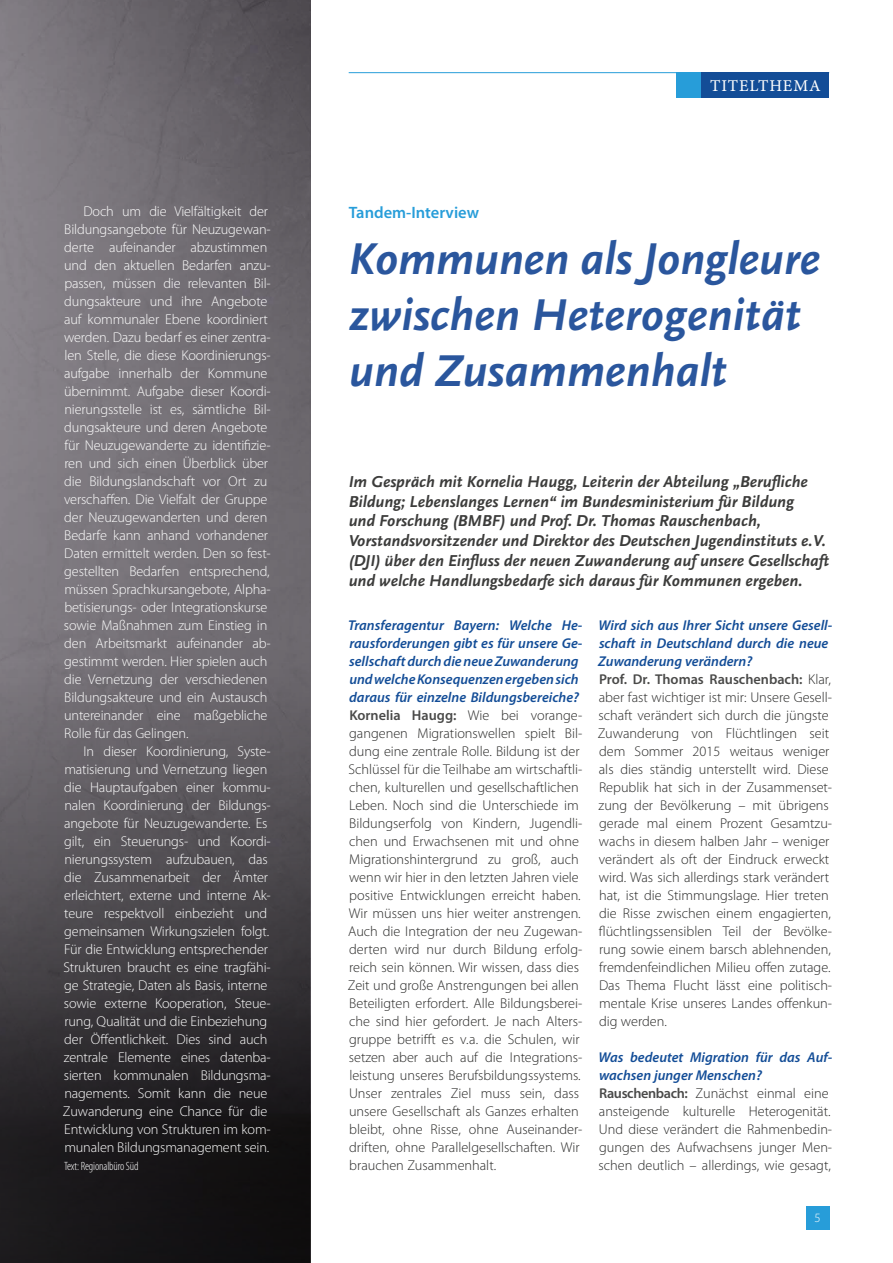
<style>
.page{position:relative;width:893px;height:1263px;background:#fff}
.page>*{position:absolute;margin:0;border:0;box-sizing:border-box;transform-origin:0 0}
.t1{font:italic 700 46.5px/55.8px "Scala Sans Pro";color:#2a569d}
.t2{font:italic 700 16.5px/19.8px "Scala Sans Pro";color:#3c3c3b}
.t3{font:600 16.5px "Myriad Pro";color:#279dd9}
.t4{font:16.5px "Minion Pro Capt";letter-spacing:.05em;color:#fff}
.t5{font:300 14.25px/18px "Myriad Pro";color:#282827}
.t6{font:300 14.25px/18px "Myriad Pro";letter-spacing:-.01em;color:#fff}
.t7{font:300 12.75px "Myriad Pro";color:#fff}
.t8{font:300 condensed 12px "Myriad Pro";letter-spacing:-.01em;color:#fff}
.s1{font-weight:600;font-style:italic;color:#134d97}
.s2{font-weight:600;color:#4a4a49}
</style>
<div class="page">
<svg style="left:0;top:0;width:310px;height:1263px;background:#5a575b"></svg>
<div style="left:676px;top:72px;width:26px;height:26px;background:#279dd9"></div>
<hr style="left:349px;top:72px;width:480px;height:1px;background:#279dd9">
<div style="left:702px;top:72px;width:127px;height:26px;background:#134d97"></div>
<div style="left:806px;top:1206px;width:23px;height:23px;background:#279dd9"></div>
<p class="t6" style="left:64px;top:202px;width:209px;text-indent:20px">Doch um die Vielfältigkeit der Bildungsangebote für Neuzugewan&shy;derte aufeinander abzustimmen und den aktuellen Bedarfen anzu&shy;passen, müssen die relevanten Bil&shy;dungsakteure und ihre Angebote auf kommunaler Ebene koordiniert werden. Dazu bedarf es einer zentra&shy;len Stelle, die diese Koordinierungs&shy;aufgabe innerhalb der Kommune übernimmt. Aufgabe dieser Koordi&shy;nierungsstelle ist es, sämtliche Bil&shy;dungsakteure und deren Angebote für Neuzugewanderte zu identifizie&shy;ren und sich einen Überblick über die Bildungslandschaft vor Ort zu verschaffen. Die Vielfalt der Gruppe der Neuzugewanderten und deren Bedarfe kann anhand vorhandener Daten ermittelt werden. Den so fest&shy;gestellten Bedarfen entsprechend, müssen Sprachkursangebote, Alpha&shy;betisierungs- oder Integrationskurse sowie Maßnahmen zum Einstieg in den Arbeitsmarkt aufeinander ab&shy;gestimmt werden. Hier spielen auch die Vernetzung der verschiedenen Bildungsakteure und ein Austausch untereinander eine maßgebliche Rolle für das Gelingen.</p>
<p class="t6" style="left:63px;top:742px;width:209px;text-indent:20px">In dieser Koordinierung, Syste&shy;matisierung und Vernetzung liegen die Hauptaufgaben einer kommu&shy;nalen Koordinierung der Bildungs&shy;angebote für Neuzugewanderte. Es gilt, ein Steuerungs- und Koordi&shy;nierungssystem aufzubauen, das die Zusammenarbeit der Ämter erleichtert, externe und interne Ak&shy;teure respektvoll einbezieht und gemeinsamen Wirkungszielen folgt.<br>Für die Entwicklung entsprechender Strukturen braucht es eine tragfähi&shy;ge Strategie, Daten als Basis, interne sowie externe Kooperation, Steue&shy;rung, Qualität und die Einbeziehung der Öffentlichkeit. Dies sind auch zentrale Elemente eines datenba&shy;sierten kommunalen Bildungsma&shy;nagements. Somit kann die neue Zuwanderung eine Chance für die Entwicklung von Strukturen im kom&shy;munalen Bildungsmanagement sein.</p>
<p class="t8" style="left:64px;top:1159px;width:76px">Text: Regionalbüro Süd</p>
<p class="t4" style="left:710px;top:74px;width:112px">TITELTHEMA</p>
<p class="t3" style="left:349px;top:202px;width:132px">Tandem-Interview</p>
<h1 class="t1" style="left:349px;top:231px;width:473px">Kommunen als Jongleure zwischen Heterogenität und Zusammenhalt</h1>
<p class="t2" style="left:349px;top:471px;width:482px">Im Gespräch mit Kornelia Haugg, Leiterin der Abteilung „Berufliche Bildung; Lebenslanges Lernen“ im Bundesministerium für Bildung<br>und Forschung (BMBF) und Prof. Dr. Thomas Rauschenbach, Vorstandsvorsitzender und Direktor des Deutschen Jugendinstituts e.V. (DJI) über den Einfluss der neuen Zuwanderung auf unsere Gesellschaft und welche Handlungsbedarfe sich daraus für Kommunen ergeben.</p>
<p class="t5" style="left:348px;top:616px;width:236px"><span class="s1">Transferagentur Bayern: Welche He&shy;rausforderungen gibt es für unsere Ge&shy;sellschaft durch die neue Zuwanderung und welche Konsequenzen ergeben sich daraus für einzelne Bildungsbereiche?<br></span><span class="s2">Kornelia Haugg:</span> Wie bei vorange&shy;gangenen Migrationswellen spielt Bil&shy;dung eine zentrale Rolle. Bildung ist der Schlüssel für die Teilhabe am wirtschaftli&shy;chen, kulturellen und gesellschaftlichen Leben. Noch sind die Unterschiede im Bildungserfolg von Kindern, Jugendli&shy;chen und Erwachsenen mit und ohne Migrationshintergrund zu groß, auch wenn wir hier in den letzten Jahren viele positive Entwicklungen erreicht haben.<br>Wir müssen uns hier weiter anstrengen.<br>Auch die Integration der neu Zugewan&shy;derten wird nur durch Bildung erfolg&shy;reich sein können. Wir wissen, dass dies Zeit und große Anstrengungen bei allen Beteiligten erfordert. Alle Bildungsberei&shy;che sind hier gefordert. Je nach Alters&shy;gruppe betrifft es v.a. die Schulen, wir setzen aber auch auf die Integrations&shy;leistung unseres Berufsbildungssystems.<br>Unser zentrales Ziel muss sein, dass unsere Gesellschaft als Ganzes erhalten bleibt, ohne Risse, ohne Auseinander&shy;driften, ohne Parallelgesellschaften. Wir brauchen Zusammenhalt.</p>
<p class="t5" style="left:598px;top:616px;width:236px"><span class="s1">Wird sich aus Ihrer Sicht unsere Gesell&shy;schaft in Deutschland durch die neue Zuwanderung verändern?<br></span><span class="s2">Prof. Dr. Thomas Rauschenbach:</span> Klar, aber fast wichtiger ist mir: Unsere Gesell&shy;schaft verändert sich durch die jüngste Zuwanderung von Flüchtlingen seit dem Sommer 2015 weitaus weniger als dies ständig unterstellt wird. Diese Republik hat sich in der Zusammenset&shy;zung der Bevölkerung – mit übrigens gerade mal einem Prozent Gesamtzu&shy;wachs in diesem halben Jahr – weniger verändert als oft der Eindruck erweckt wird. Was sich allerdings stark verändert hat, ist die Stimmungslage. Hier treten die Risse zwischen einem engagierten, flüchtlingssensiblen Teil der Bevölke&shy;rung sowie einem barsch ablehnenden, fremdenfeindlichen Milieu offen zutage.<br>Das Thema Flucht lässt eine politisch&shy;mentale Krise unseres Landes offenkun&shy;dig werden.</p>
<p class="t5" style="left:599px;top:1048px;width:235px"><span class="s1">Was bedeutet Migration für das Auf&shy;wachsen junger Menschen?<br></span><span class="s2">Rauschenbach:</span> Zunächst einmal eine ansteigende kulturelle Heterogenität.<br>Und diese verändert die Rahmenbedin&shy;gungen des Aufwachsens junger Men&shy;schen deutlich – allerdings, wie gesagt,</p>
<p class="t7" style="left:814px;top:1209px;width:8px">5</p>
</div>
